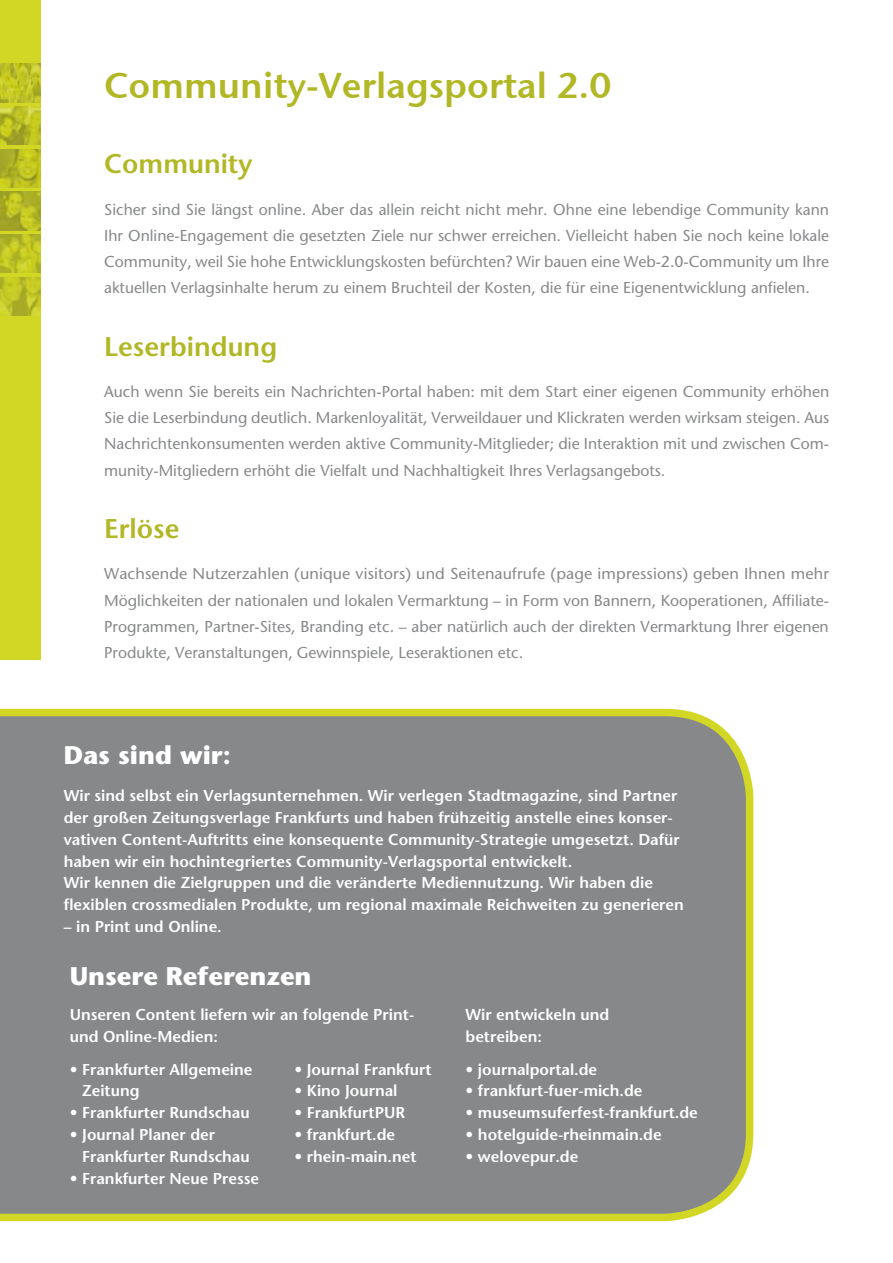
<style>
.page{position:relative;width:893px;height:1263px;background:#fff}
.page>*{position:absolute;margin:0;border:0;box-sizing:border-box;transform-origin:0 0}
.t1{font:36px "Stone Sans Sem ITCTT Semi";color:#b1b725}
.t2{font:600 27px "Stone Sans";color:#b1b725}
.t3{font:700 25.5px "Stone Sans";color:#fff}
.t4{font:15.75px/26.2px "Stone Sans";color:#87888a;text-align:justify}
.t5{font:600 15.75px/21.9px "Stone Sans";color:#fff}
</style>
<div class="page">
<div style="left:0;top:0;width:40px;height:660px;background:#d2d725"></div>
<div style="left:0;top:709px;width:753px;height:512px;background:#87888a"></div>
<img style="left:0;top:192px;width:40px;height:38px">
<img style="left:0;top:149px;width:40px;height:39px">
<img style="left:0;top:64px;width:40px;height:38px">
<img style="left:0;top:106px;width:40px;height:39px">
<img style="left:0;top:234px;width:40px;height:39px">
<img style="left:0;top:277px;width:40px;height:38px">
<h1 class="t1" style="left:104px;top:55px;width:509px">Community-Verlagsportal 2.0</h1>
<h2 class="t2" style="left:104px;top:147px;width:150px">Community</h2>
<p class="t4" style="left:104px;top:196px;width:727px">Sicher sind Sie längst online. Aber das allein reicht nicht mehr. Ohne eine lebendige Community kann Ihr Online-Engagement die gesetzten Ziele nur schwer erreichen. Vielleicht haben Sie noch keine lokale Community, weil Sie hohe Entwicklungskosten befürchten? Wir bauen eine Web-2.0-Community um Ihre aktuellen Verlagsinhalte herum zu einem Bruchteil der Kosten, die für eine Eigenentwicklung anfielen.</p>
<h2 class="t2" style="left:104px;top:329px;width:174px">Leserbindung</h2>
<p class="t4" style="left:104px;top:378px;width:727px">Auch wenn Sie bereits ein Nachrichten-Portal haben: mit dem Start einer eigenen Community erhöhen Sie die Leserbindung deutlich. Markenloyalität, Verweildauer und Klickraten werden wirksam steigen. Aus Nachrichtenkonsumenten werden aktive Community-Mitglieder; die Interaktion mit und zwischen Com&shy;munity-Mitgliedern erhöht die Vielfalt und Nachhaltigkeit Ihres Verlagsangebots.</p>
<h2 class="t2" style="left:104px;top:512px;width:77px">Erlöse</h2>
<p class="t4" style="left:104px;top:561px;width:726px">Wachsende Nutzerzahlen (unique visitors) und Seitenaufrufe (page impressions) geben Ihnen mehr Möglichkeiten der nationalen und lokalen Vermarktung – in Form von Bannern, Kooperationen, Affiliate-Programmen, Partner-Sites, Branding etc. – aber natürlich auch der direkten Vermarktung Ihrer eigenen Produkte, Veranstaltungen, Gewinnspiele, Leseraktionen etc.</p>
<h3 class="t3" style="left:64px;top:739px;width:168px">das sind wir:</h3>
<p class="t5" style="left:64px;top:784px;width:622px">Wir sind selbst ein Verlagsunternehmen. Wir verlegen Stadtmagazine, sind Partner der großen Zeitungsverlage Frankfurts und haben frühzeitig anstelle eines konser&shy;vativen Content-Auftritts eine konsequente Community-Strategie umgesetzt. Dafür haben wir ein hochintegriertes Community-Verlagsportal entwickelt.<br>Wir kennen die Zielgruppen und die veränderte Mediennutzung. Wir haben die flexiblen crossmedialen Produkte, um regional maximale Reichweiten zu generieren</p>
<p class="t5" style="left:64px;top:916px;width:160px">– in Print und Online.</p>
<h3 class="t3" style="left:70px;top:960px;width:243px">unsere Referenzen</h3>
<p class="t5" style="left:70px;top:1003px;width:346px">Unseren Content liefern wir an folgende Print&shy;und Online-Medien:</p>
<p class="t5" style="left:466px;top:1003px;width:145px">Wir entwickeln und betreiben:</p>
<p class="t5" style="left:82px;top:1058px;width:172px;text-indent:-12px">• Frankfurter Allgemeine<br>Zeitung</p>
<p class="t5" style="left:70px;top:1102px;width:181px">• Frankfurter Rundschau</p>
<p class="t5" style="left:82px;top:1124px;width:169px;text-indent:-12px">• Journal Planer der<br>Frankfurter Rundschau</p>
<p class="t5" style="left:70px;top:1167px;width:191px">• Frankfurter Neue Presse</p>
<p class="t5" style="left:294px;top:1058px;width:139px">• Journal Frankfurt</p>
<p class="t5" style="left:294px;top:1080px;width:105px">• Kino Journal</p>
<p class="t5" style="left:294px;top:1102px;width:112px">• FrankfurtPUR</p>
<p class="t5" style="left:294px;top:1124px;width:102px">• frankfurt.de</p>
<p class="t5" style="left:294px;top:1145px;width:124px">• rhein-main.net</p>
<p class="t5" style="left:466px;top:1058px;width:133px">• journalportal.de</p>
<p class="t5" style="left:466px;top:1080px;width:178px">• frankfurt-fuer-mich.de</p>
<p class="t5" style="left:466px;top:1102px;width:234px">• museumsuferfest-frankfurt.de</p>
<p class="t5" style="left:466px;top:1124px;width:198px">• hotelguide-rheinmain.de</p>
<p class="t5" style="left:466px;top:1145px;width:114px">• welovepur.de</p>
</div>
